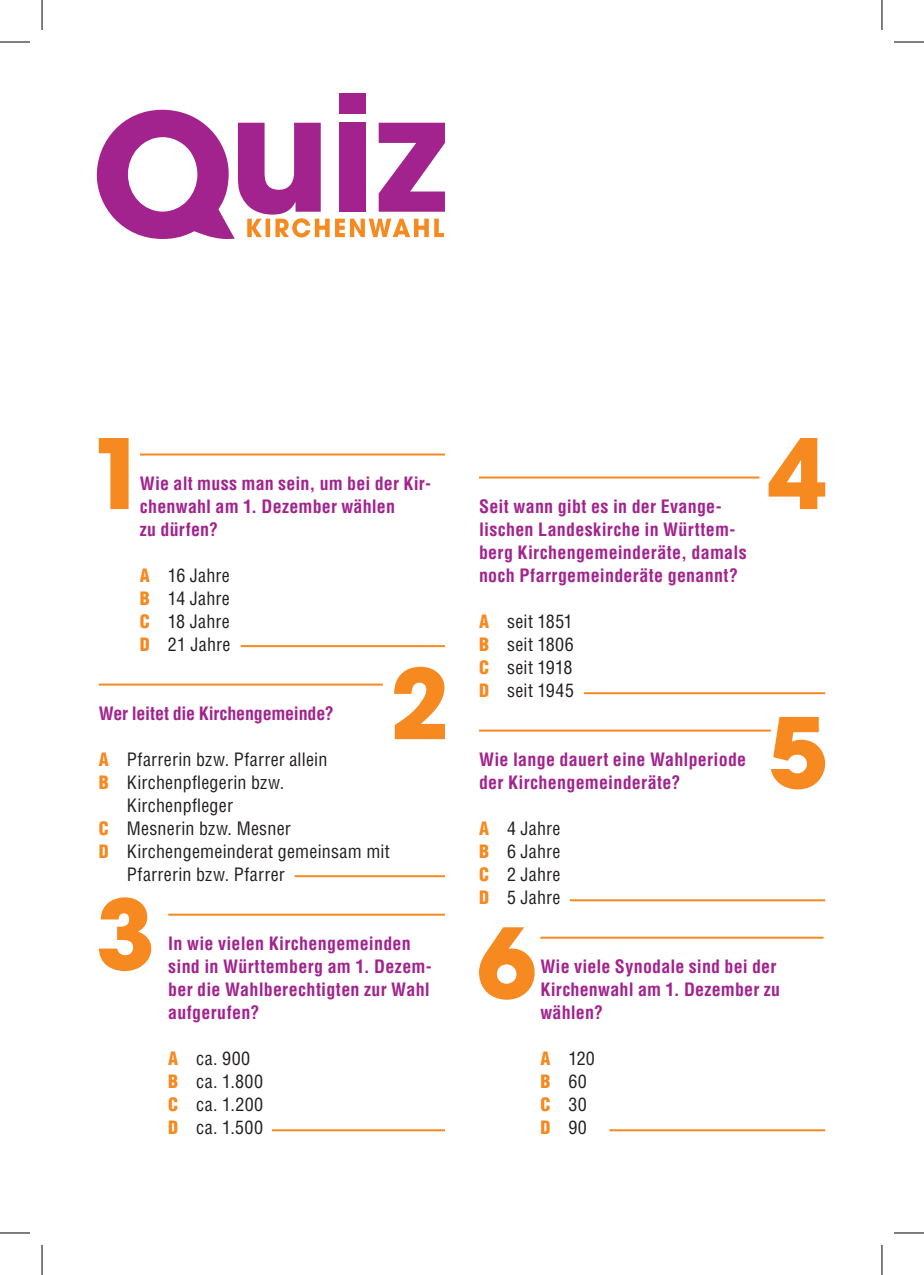
<style>
.page{position:relative;width:924px;height:1275px;background:#fff}
.page>*{position:absolute;margin:0;border:0;box-sizing:border-box;transform-origin:0 0}
.t1{font:700 condensed 18px/23px "Helvetica LT Std";letter-spacing:.015em;color:#a2238e}
.t2{font:condensed 18px/23px "Helvetica LT Std";letter-spacing:.015em;color:#231f20;text-align:justify}
.t3{font:700 condensed 18px "Helvetica LT Std";letter-spacing:-.01em;color:#a2238e}
.s1{font-weight:900;color:#f6891f}
</style>
<div class="page">
<div style="left:338px;top:93px;width:27px;height:20px;background:#a2238e"></div>
<svg style="left:97px;top:110px;width:348px;height:129px"></svg>
<hr style="left:140px;top:453px;width:305px;height:2px;background:#f6891f">
<hr style="left:99px;top:683px;width:283px;height:2px;background:#f6891f">
<hr style="left:168px;top:913px;width:277px;height:2px;background:#f6891f">
<hr style="left:479px;top:476px;width:280px;height:2px;background:#f6891f">
<hr style="left:479px;top:729px;width:291px;height:2px;background:#f6891f">
<hr style="left:540px;top:936px;width:283px;height:2px;background:#f6891f">
<svg style="left:99px;top:438px;width:29px;height:71px"></svg>
<svg style="left:768px;top:438px;width:56px;height:71px"></svg>
<svg style="left:394px;top:667px;width:51px;height:72px"></svg>
<svg style="left:99px;top:897px;width:52px;height:74px"></svg>
<hr style="left:240px;top:645px;width:205px;height:2px;background:#f6891f">
<hr style="left:294px;top:875px;width:151px;height:2px;background:#f6891f">
<hr style="left:272px;top:1129px;width:173px;height:2px;background:#f6891f">
<hr style="left:583px;top:692px;width:241px;height:2px;background:#f6891f">
<svg style="left:479px;top:927px;width:55px;height:72px"></svg>
<svg style="left:770px;top:717px;width:54px;height:72px"></svg>
<hr style="left:569px;top:899px;width:255px;height:2px;background:#f6891f">
<hr style="left:609px;top:1129px;width:215px;height:2px;background:#f6891f">
<hr style="left:0;top:42px;width:30px;height:1px;background:#000">
<hr style="left:893px;top:42px;width:30px;height:1px;background:#000">
<hr style="left:0;top:1232px;width:30px;height:1px;background:#000">
<hr style="left:893px;top:1232px;width:30px;height:1px;background:#000">
<hr style="left:42px;top:0;width:1px;height:30px;background:#000">
<hr style="left:42px;top:1245px;width:1px;height:30px;background:#000">
<hr style="left:881px;top:0;width:1px;height:30px;background:#000">
<hr style="left:881px;top:1245px;width:1px;height:30px;background:#000">
<p class="t1" style="left:140px;top:472px;width:293px">Wie alt muss man sein, um bei der Kir&shy;chenwahl am 1. Dezember wählen<br>zu dürfen?</p>
<p class="t2" style="left:140px;top:564px;width:92px"><span class="s1">A</span> 16 Jahre <span class="s1">B</span> 14 Jahre <span class="s1">C</span> 18 Jahre <span class="s1">D</span> 21 Jahre</p>
<p class="t3" style="left:99px;top:702px;width:236px">Wer leitet die Kirchengemeinde?</p>
<p class="t2" style="left:99px;top:748px;width:230px"><span class="s1">A</span> Pfarrerin bzw. Pfarrer allein</p>
<p class="t2" style="left:99px;top:771px;width:187px"><span class="s1">B</span> Kirchenpflegerin bzw.</p>
<p class="t2" style="left:127px;top:794px;width:108px">Kirchenpfleger</p>
<p class="t2" style="left:99px;top:817px;width:193px"><span class="s1">C</span> Mesnerin bzw. Mesner</p>
<p class="t2" style="left:99px;top:840px;width:292px"><span class="s1">D</span> Kirchengemeinderat gemeinsam mit</p>
<p class="t2" style="left:127px;top:863px;width:159px">Pfarrerin bzw. Pfarrer</p>
<p class="t1" style="left:168px;top:932px;width:265px">In wie vielen Kirchengemeinden sind in Württemberg am 1. Dezem&shy;ber die Wahlberechtigten zur Wahl aufgerufen?</p>
<p class="t2" style="left:168px;top:1047px;width:96px;text-align:left"><span class="s1">A</span> ca. 900<br><span class="s1">B</span> ca. 1.800<br><span class="s1">C</span> ca. 1.200<br><span class="s1">D</span> ca. 1.500</p>
<p class="t1" style="left:479px;top:495px;width:269px">Seit wann gibt es in der Evange&shy;lischen Landeskirche in Württem&shy;berg Kirchengemeinderäte, damals noch Pfarrgemeinderäte genannt?</p>
<p class="t2" style="left:479px;top:610px;width:96px"><span class="s1">A</span> seit 1851<br><span class="s1">B</span> seit 1806<br><span class="s1">C</span> seit 1918<br><span class="s1">D</span> seit 1945</p>
<p class="t1" style="left:479px;top:748px;width:269px">Wie lange dauert eine Wahlperiode der Kirchengemeinderäte?</p>
<p class="t2" style="left:479px;top:817px;width:83px"><span class="s1">A</span> 4 Jahre <span class="s1">B</span> 6 Jahre <span class="s1">C</span> 2 Jahre <span class="s1">D</span> 5 Jahre</p>
<p class="t1" style="left:540px;top:955px;width:241px">Wie viele Synodale sind bei der<br>Kirchenwahl am 1. Dezember zu wählen?</p>
<p class="t2" style="left:540px;top:1047px;width:56px;text-align:left"><span class="s1">A</span> 120<br><span class="s1">B</span> 60<br><span class="s1">C</span> 30<br><span class="s1">D</span> 90</p>
</div>
